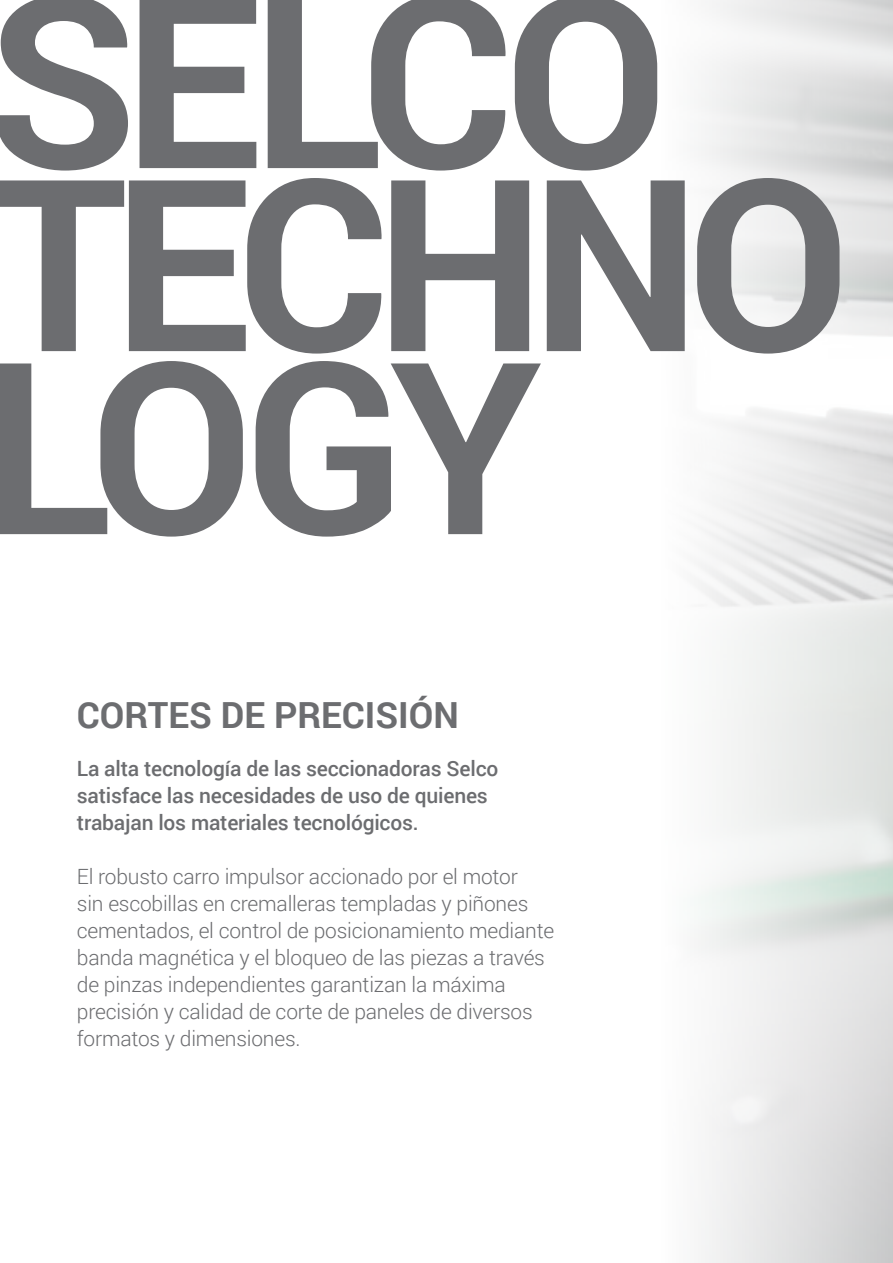
<style>
.page{position:relative;width:893px;height:1263px;background:#fff}
.page>*{position:absolute;margin:0;border:0;box-sizing:border-box;transform-origin:0 0}
.t1{font:700 240px "Roboto";letter-spacing:-.06em;color:#6c6d70}
.t2{font:700 36px "Roboto";color:#6c6d70}
.t3{font:300 21px/27px "Roboto";letter-spacing:-.01em;color:#6c6d70}
.t4{font:500 21px/27px "Roboto";letter-spacing:-.01em;color:#6c6d70}
</style>
<div class="page">
<svg style="left:698px;top:0;width:195px;height:1263px;fill:#ebecec"></svg>
<p class="t1" style="left:-14px;top:-87px;width:684px">SELCO</p>
<p class="t1" style="left:-10px;top:96px;width:861px">TECHNO</p>
<p class="t1" style="left:-19px;top:279px;width:562px">LOGY</p>
<p class="t2" style="left:77px;top:689px;width:383px">CORTES DE PRECISIÓN</p>
<p class="t4" style="left:77px;top:754px;width:423px">La alta tecnología de las seccionadoras Selco satisface las necesidades de uso de quienes trabajan los materiales tecnológicos.</p>
<p class="t3" style="left:77px;top:862px;width:479px">El robusto carro impulsor accionado por el motor<br>sin escobillas en cremalleras templadas y piñones cementados, el control de posicionamiento mediante banda magnética y el bloqueo de las piezas a través de pinzas independientes garantizan la máxima precisión y calidad de corte de paneles de diversos formatos y dimensiones.</p>
</div>
